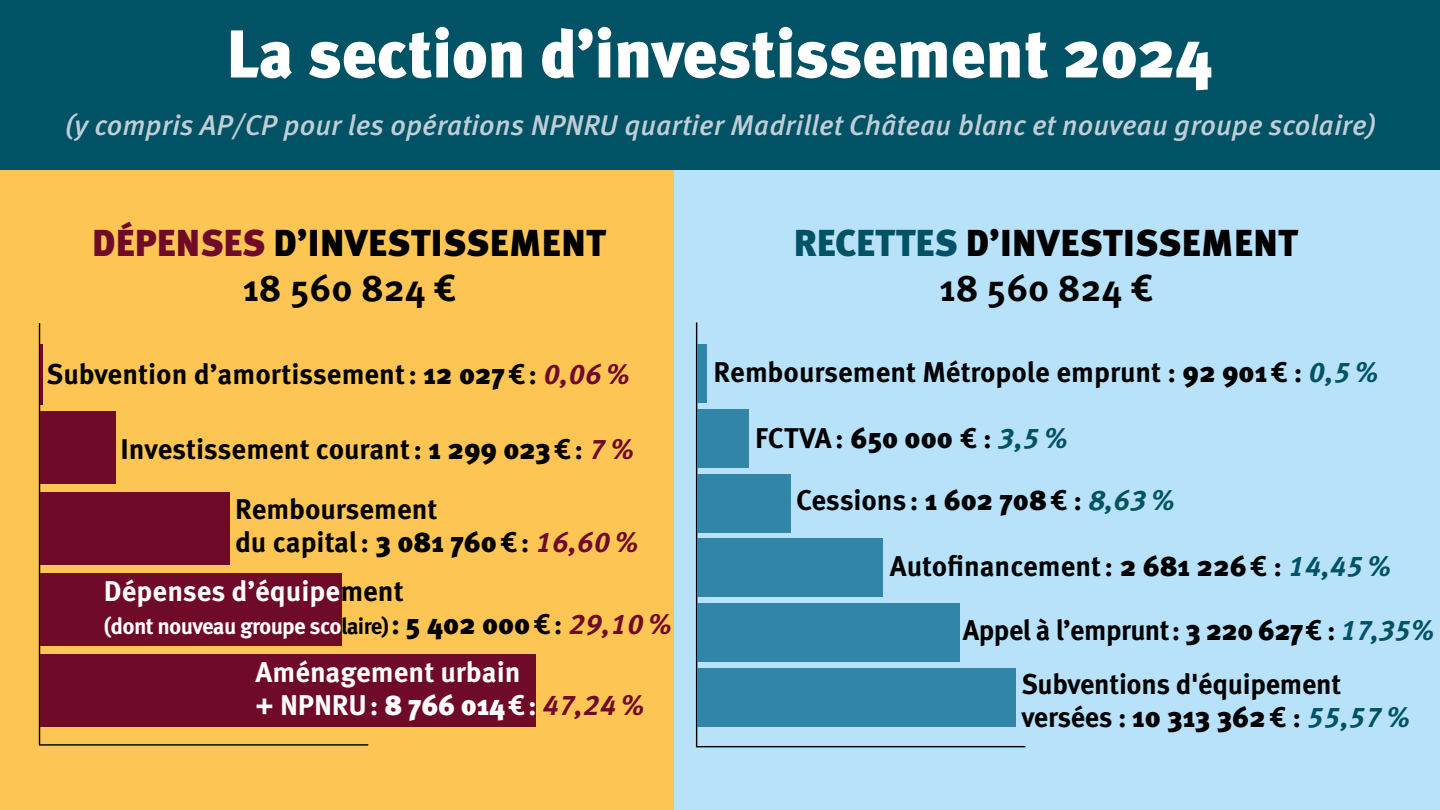
<style>
.page{position:relative;width:1440px;height:810px;background:#fff}
.page>*{position:absolute;margin:0;border:0;box-sizing:border-box;transform-origin:0 0}
.t1{font:900 67.5px "Meta Pro";letter-spacing:-.01em;color:#fff}
.t2{font:900 37.5px/45px "Meta Pro";color:#000;text-align:center}
.t3{font:700 28.5px/33px "Meta Pro";letter-spacing:-.005em;color:#000}
.t4{font:italic 500 28.5px "Meta Pro";color:#c0ced7}
.t5{font:700 28.5px/33px "Meta Pro";color:#fff}
.t6{font:700 22.8px "Meta Pro";letter-spacing:-.03em;color:#fff}
.s1{color:#6f0a28}
.s2{font-weight:700}
.s3{font-family:"Meta Correspondence Pro";font-weight:700}
.s4{color:#005264}
.s5{font-weight:900}
.s6{font-family:"Meta Correspondence Pro"}
.s7{font-family:"Meta Correspondence Pro";font-style:italic;color:#6f0a28}
.s8{color:#000}
.s9{font-size:30px;color:#000}
.s10{font-weight:900;font-size:28.5px;color:#000}
.s11{font-family:"Meta Correspondence Pro";font-size:28.5px;color:#000}
.s12{font-size:28.5px;color:#000}
.s13{font-family:"Meta Correspondence Pro";font-style:italic;font-size:28.5px;color:#6f0a28}
.s14{font-family:"Meta Correspondence Pro";font-style:italic;color:#005264}
</style>
<div class="page">
<div style="left:0;top:0;width:1439px;height:810px;background:#fcc554"></div>
<div style="left:674px;top:107px;width:765px;height:703px;background:#b7e2fa"></div>
<hr style="left:697px;top:746px;width:328px;height:1px;background:#000">
<hr style="left:696px;top:322px;width:1px;height:425px;background:#000">
<div style="left:697px;top:344px;width:9px;height:59px;background:#3186a8"></div>
<div style="left:697px;top:409px;width:52px;height:59px;background:#3186a8"></div>
<div style="left:697px;top:474px;width:93px;height:58px;background:#3186a8"></div>
<div style="left:697px;top:539px;width:186px;height:58px;background:#3186a8"></div>
<div style="left:697px;top:604px;width:263px;height:58px;background:#3186a8"></div>
<div style="left:697px;top:668px;width:318px;height:59px;background:#3186a8"></div>
<hr style="left:40px;top:744px;width:328px;height:2px;background:#000">
<hr style="left:39px;top:323px;width:1px;height:423px;background:#000">
<div style="left:40px;top:412px;width:75px;height:72px;background:#6f0a28"></div>
<div style="left:40px;top:492px;width:189px;height:73px;background:#6f0a28"></div>
<div style="left:40px;top:573px;width:301px;height:73px;background:#6f0a28"></div>
<div style="left:40px;top:654px;width:495px;height:73px;background:#6f0a28"></div>
<hr style="left:40px;top:344px;width:2px;height:61px;background:#6f0a28">
<div style="left:0;top:0;width:1439px;height:170px;background:#005264"></div>
<h1 class="t1" style="left:226px;top:0;width:987px">La section d’investissement 2024</h1>
<p class="t4" style="left:64px;top:103px;width:1313px">(y compris AP/CP pour les opérations NPNRU quartier Madrillet Château blanc et nouveau groupe scolaire)</p>
<h2 class="t2" style="left:92px;top:218px;width:515px"><span class="s1">DÉPENSES</span> D’INVESTISSEMENT<br><span class="s2">18 560 824</span> <span class="s3">€</span></h2>
<h2 class="t2" style="left:793px;top:218px;width:505px"><span class="s4">RECETTES</span> D’INVESTISSEMENT<br><span class="s2">18 560 824</span> <span class="s3">€</span></h2>
<p class="t3" style="left:47px;top:356px;width:585px">Subvention d’amortissement: <span class="s5">12 027</span><span class="s6">€</span>: <span class="s7">0,06%</span></p>
<p class="t3" style="left:120px;top:431px;width:515px">Investissement courant: <span class="s5">1 299 023</span><span class="s6">€</span>: <span class="s7">7%</span></p>
<p class="t3" style="left:235px;top:491px;width:405px">Remboursement<br>du capital: <span class="s5">3 081 760</span><span class="s6">€</span>: <span class="s7">16,60%</span></p>
<p class="t5" style="left:104px;top:573px;width:301px">Dépenses d’équipe<span class="s8">ment</span></p>
<p class="t6" style="left:104px;top:608px;width:569px">(dont nouveau groupe sco<span class="s8">laire)</span><span class="s9">:</span> <span class="s10">5 402 000</span><span class="s11">€</span><span class="s12">:</span> <span class="s13">29,10%</span></p>
<p class="t5" style="left:255px;top:654px;width:390px">Aménagement urbain<br>+ NPNRU: <span class="s5">8 766 014</span><span class="s6">€</span>: <span class="s7">47,24%</span></p>
<p class="t3" style="left:713px;top:354px;width:666px">Remboursement Métropole emprunt : <span class="s5">92 901</span><span class="s6">€</span> : <span class="s14">0,5%</span></p>
<p class="t3" style="left:755px;top:420px;width:314px">FCTVA: <span class="s5">650 000</span> <span class="s6">€</span> : <span class="s14">3,5%</span></p>
<p class="t3" style="left:796px;top:482px;width:380px">Cessions: <span class="s5">1 602 708</span><span class="s6">€</span> : <span class="s14">8,63%</span></p>
<p class="t3" style="left:889px;top:547px;width:503px">Autofinancement: <span class="s5">2 681 226</span><span class="s6">€</span> : <span class="s14">14,45%</span></p>
<p class="t3" style="left:962px;top:612px;width:473px">Appel à l’emprunt: <span class="s5">3 220 627</span><span class="s6">€</span> : <span class="s14">17,35%</span></p>
<p class="t3" style="left:1021px;top:666px;width:390px">Subventions d'équipement versées : <span class="s5">10 313 362</span><span class="s6">€</span> : <span class="s14">55,57%</span></p>
</div>
